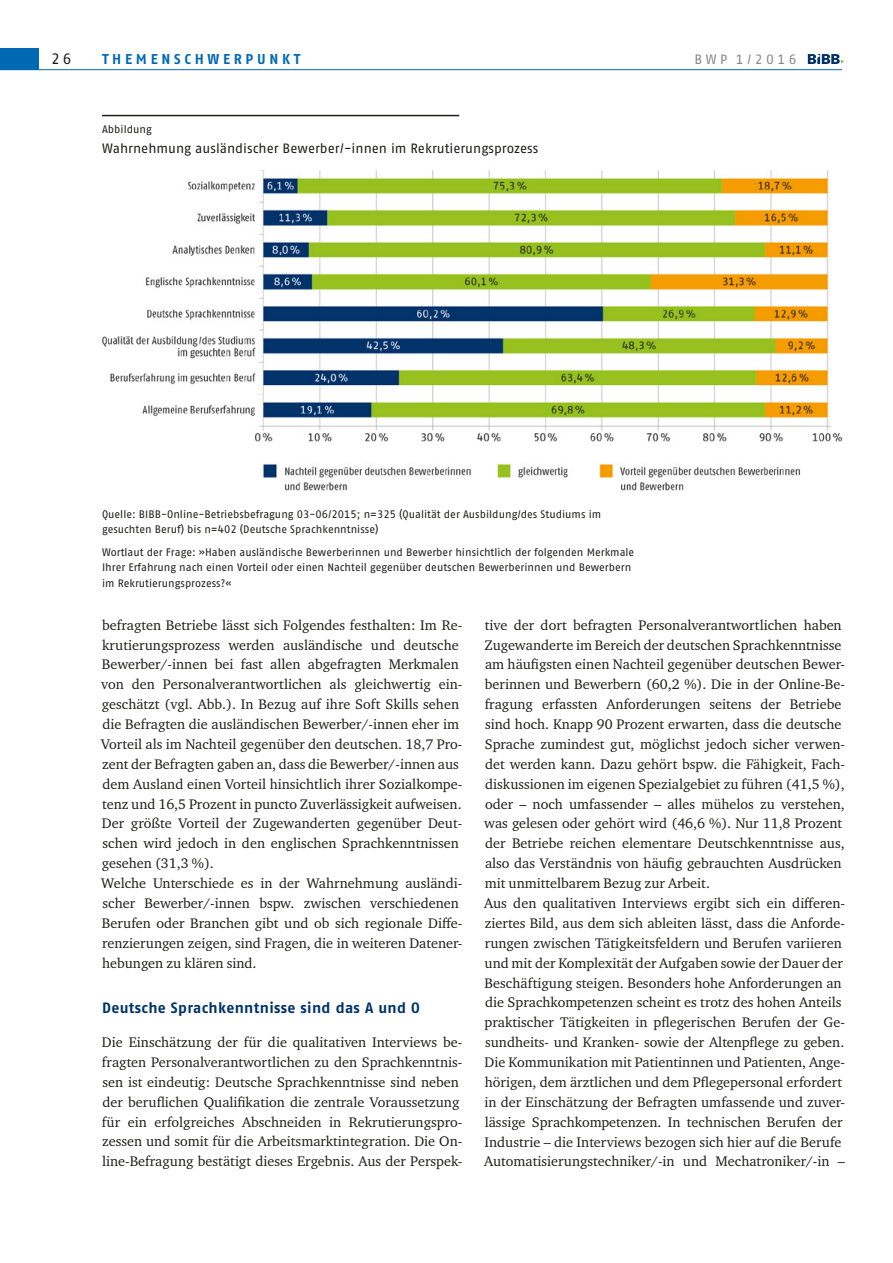
<style>
.page{position:relative;width:893px;height:1263px;background:#fff}
.page>*{position:absolute;margin:0;border:0;box-sizing:border-box;transform-origin:0 0}
.t1{font:15px "Fago No Bold Tf";letter-spacing:.02em;color:#00336a}
.t2{font:15px "Fago No Regular Tf";color:#1d1d1b}
.t3{font:14.25px/20px "Charter ITC Pro";color:#1d1d1b}
.t4{font:700 14.25px "Fago No";letter-spacing:.26em;color:#0069b4}
.t5{font:13.5px "Fago No Regular Tf";color:#1d1d1b}
.t6{font:13.5px "Fago No Regular Tf";letter-spacing:.26em;color:#878787}
.t7{font:10.8px/15.5px "Fago No Regular Tf";color:#1d1d1b}
</style>
<div class="page">
<hr style="left:0;top:69px;width:842px;height:1px;background:#0069b4">
<hr style="left:102px;top:115px;width:357px;height:1px;background:#1d1d1b">
<div style="left:0;top:48px;width:38px;height:22px;background:#0069b4"></div>
<svg style="left:808px;top:54px;width:36px;height:10px"></svg>
<img style="left:102px;top:170px;width:741px;height:321px">
<p class="t2" style="left:51px;top:50px;width:22px">26</p>
<p class="t4" style="left:102px;top:50px;width:200px">THEMENSCHWERPUNKT</p>
<p class="t6" style="left:694px;top:51px;width:104px">BWP 1/2016</p>
<p class="t7" style="left:102px;top:121px;width:51px">Abbildung</p>
<p class="t5" style="left:102px;top:140px;width:438px">Wahrnehmung ausländischer Bewerber/-innen im Rekrutierungsprozess</p>
<p class="t7" style="left:102px;top:506px;width:501px">Quelle: BIBB-Online-Betriebsbefragung 03-06/2015; n=325 (Qualität der Ausbildung/des Studiums im gesuchten Beruf) bis n=402 (Deutsche Sprachkenntnisse)</p>
<p class="t7" style="left:102px;top:544px;width:534px">Wortlaut der Frage: »Haben ausländische Bewerberinnen und Bewerber hinsichtlich der folgenden Merkmale<br>Ihrer Erfahrung nach einen Vorteil oder einen Nachteil gegenüber deutschen Bewerberinnen und Bewerbern im Rekrutierungsprozess?«</p>
<p class="t3" style="left:101px;top:614px;width:362px">befragten Betriebe lässt sich Folgendes festhalten: Im Re&shy;krutierungsprozess werden ausländische und deutsche Bewerber/-innen bei fast allen abgefragten Merkmalen von den Personalverantwortlichen als gleichwertig ein&shy;geschätzt (vgl. Abb.). In Bezug auf ihre Soft Skills sehen die Befragten die ausländischen Bewerber/-innen eher im Vorteil als im Nachteil gegenüber den deutschen. 18,7 Pro&shy;zent der Befragten gaben an, dass die Bewerber/-innen aus dem Ausland einen Vorteil hinsichtlich ihrer Sozialkompe&shy;tenz und 16,5 Prozent in puncto Zuverlässigkeit aufweisen.<br>Der größte Vorteil der Zugewanderten gegenüber Deut&shy;schen wird jedoch in den englischen Sprachkenntnissen gesehen (31,3 %).<br>Welche Unterschiede es in der Wahrnehmung ausländi&shy;scher Bewerber/-innen bspw. zwischen verschiedenen Berufen oder Branchen gibt und ob sich regionale Diffe&shy;renzierungen zeigen, sind Fragen, die in weiteren Datener&shy;hebungen zu klären sind.</p>
<p class="t1" style="left:102px;top:999px;width:319px">Deutsche Sprachkenntnisse sind das A und O</p>
<p class="t3" style="left:102px;top:1032px;width:361px">Die Einschätzung der für die qualitativen Interviews be&shy;fragten Personalverantwortlichen zu den Sprachkenntnis&shy;sen ist eindeutig: Deutsche Sprachkenntnisse sind neben der beruflichen Qualifikation die zentrale Voraussetzung für ein erfolgreiches Abschneiden in Rekrutierungspro&shy;zessen und somit für die Arbeitsmarktintegration. Die On&shy;line-Befragung bestätigt dieses Ergebnis. Aus der Perspek-</p>
<p class="t3" style="left:484px;top:614px;width:362px">tive der dort befragten Personalverantwortlichen haben Zugewanderte im Bereich der deutschen Sprachkenntnisse am häufigsten einen Nachteil gegenüber deutschen Bewer&shy;berinnen und Bewerbern (60,2 %). Die in der Online-Be&shy;fragung erfassten Anforderungen seitens der Betriebe sind hoch. Knapp 90 Prozent erwarten, dass die deutsche Sprache zumindest gut, möglichst jedoch sicher verwen&shy;det werden kann. Dazu gehört bspw. die Fähigkeit, Fach&shy;diskussionen im eigenen Spezialgebiet zu führen (41,5 %), oder – noch umfassender – alles mühelos zu verstehen, was gelesen oder gehört wird (46,6 %). Nur 11,8 Prozent der Betriebe reichen elementare Deutschkenntnisse aus, also das Verständnis von häufig gebrauchten Ausdrücken mit unmittelbarem Bezug zur Arbeit.<br>Aus den qualitativen Interviews ergibt sich ein differen&shy;ziertes Bild, aus dem sich ableiten lässt, dass die Anforde&shy;rungen zwischen Tätigkeitsfeldern und Berufen variieren und mit der Komplexität der Aufgaben sowie der Dauer der Beschäftigung steigen. Besonders hohe Anforderungen an die Sprachkompetenzen scheint es trotz des hohen Anteils praktischer Tätigkeiten in pflegerischen Berufen der Ge&shy;sundheits- und Kranken- sowie der Altenpflege zu geben.<br>Die Kommunikation mit Patientinnen und Patienten, Ange&shy;hörigen, dem ärztlichen und dem Pflegepersonal erfordert in der Einschätzung der Befragten umfassende und zuver&shy;lässige Sprachkompetenzen. In technischen Berufen der Industrie – die Interviews bezogen sich hier auf die Berufe Automatisierungstechniker/-in und Mechatroniker/-in –</p>
</div>
